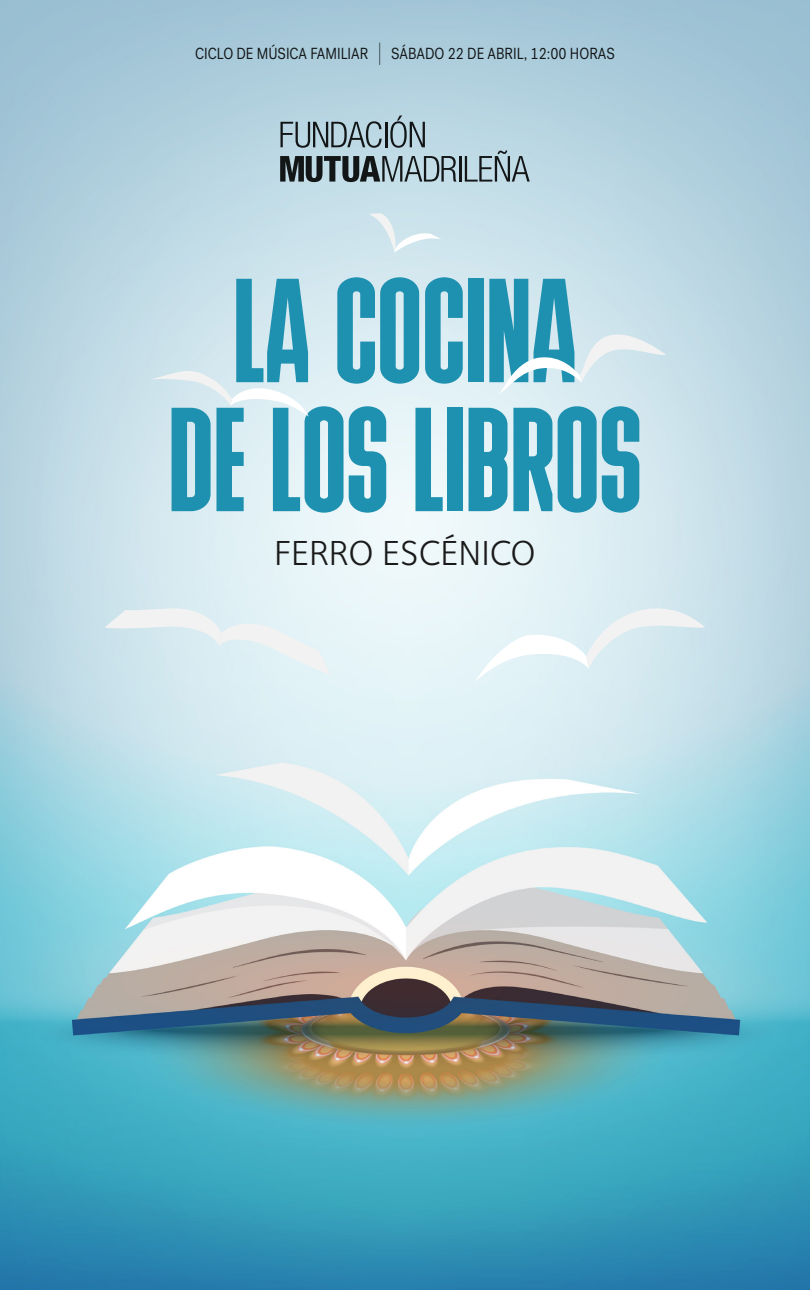
<style>
.page{position:relative;width:810px;height:1290px;background:#fff}
.page>*{position:absolute;margin:0;border:0;box-sizing:border-box;transform-origin:0 0}
.t1{font:147.75px/129px "Bulevar";color:#1f91b0;text-align:center}
.t2{font:36px "Foundry Sterling";color:#1a1a1a}
.t3{font:16.05px "Post Grotesk";color:#000;scale:.85 1}
.s1{font-weight:100;font-size:32.03px}
</style>
<div class="page">
<img style="left:0;top:0;width:810px;height:1290px">
<svg style="left:280px;top:156px;width:177px;height:26px;background:#6c7c82"></svg>
<hr style="left:459px;top:156px;width:2px;height:26px;background:#000">
<svg style="left:465px;top:150px;width:65px;height:32px;background:#95abb3"></svg>
<svg style="left:280px;top:121px;width:102px;height:27px;background:#8a9fa8"></svg>
<hr style="left:385px;top:122px;width:2px;height:25px;background:#000">
<svg style="left:390px;top:116px;width:35px;height:32px"></svg>
<svg style="left:500px;top:331px;width:166px;height:63px"></svg>
<svg style="left:150px;top:367px;width:159px;height:49px"></svg>
<svg style="left:368px;top:213px;width:74px;height:40px"></svg>
<svg style="left:474px;top:605px;width:231px;height:77px"></svg>
<svg style="left:105px;top:607px;width:226px;height:68px"></svg>
<p class="t3" style="left:195px;top:44px;width:495px">CICLO DE MÚSICA FAMILIAR <span class="s1">I</span> SÁBADO 22 DE ABRIL, 12:00 HORAS</p>
<h1 class="t1" style="left:169px;top:267px;width:474px">LA COCINA<br>DE LOS LIBROS</h1>
<h2 class="t2" style="left:274px;top:533px;width:263px">FERRO ESCÉNICO</h2>
</div>
